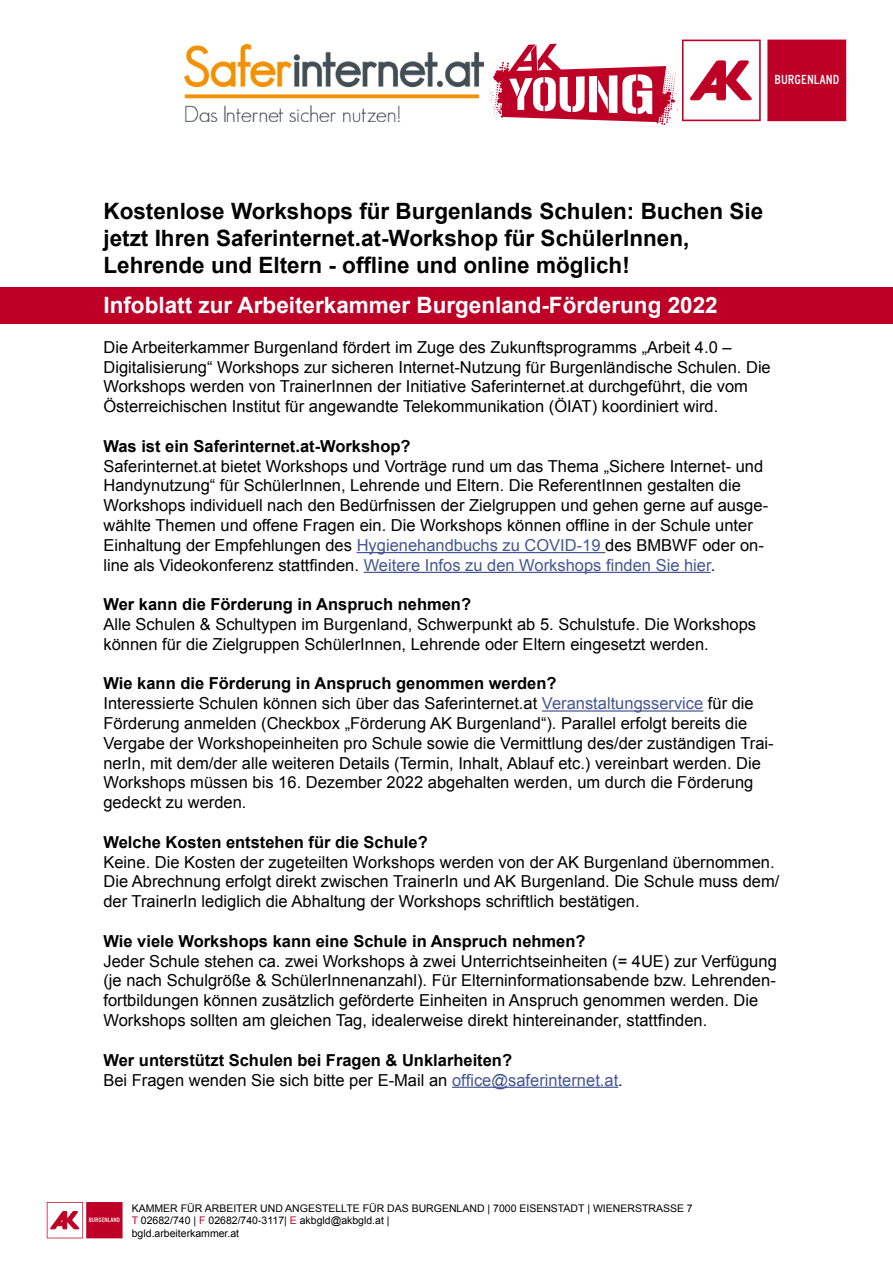
<style>
.page{position:relative;width:893px;height:1263px;background:#fff}
.page>*{position:absolute;margin:0;border:0;box-sizing:border-box;transform-origin:0 0}
.t1{font:700 22.5px/27px "Arial";color:#000}
.t2{font:700 22.5px "Arial";color:#fff}
.t3{font:16.5px/19.8px "Arial";color:#000}
.t4{font:700 16.5px "Arial";color:#000}
.t5{font:condensed 13.05px "Interstate";color:#fff}
.t6{font:10.5px "Arial";color:#000}
.t7{font:condensed 6.3px "Interstate";color:#fff}
.s1{color:#465792}
.s2{color:#be0027}
</style>
<div class="page">
<div style="left:0;top:287px;width:893px;height:36px;background:#be0027"></div>
<div style="left:767px;top:40px;width:79px;height:81px;background:#be0027"></div>
<svg style="left:47px;top:1202px;width:76px;height:36px"></svg>
<hr style="left:357px;top:552px;width:248px;height:1px;background:#465792">
<hr style="left:364px;top:572px;width:347px;height:1px;background:#465792">
<hr style="left:542px;top:710px;width:161px;height:2px;background:#465792">
<hr style="left:452px;top:1087px;width:166px;height:1px;background:#465792">
<img style="left:185px;top:45px;width:298px;height:76px">
<svg style="left:490px;top:40px;width:271px;height:85px"></svg>
<p class="t5" style="left:775px;top:72px;width:66px">BURGENLAND</p>
<p class="t1" style="left:103px;top:199px;width:661px">Kostenlose Workshops für Burgenlands Schulen: Buchen Sie jetzt Ihren Saferinternet.at-Workshop für SchülerInnen,<br>Lehrende und Eltern - offline und online möglich!</p>
<p class="t2" style="left:103px;top:290px;width:616px">Infoblatt zur Arbeiterkammer Burgenland-Förderung 2022</p>
<p class="t3" style="left:103px;top:337px;width:630px">Die Arbeiterkammer Burgenland fördert im Zuge des Zukunftsprogramms „Arbeit 4.0 –</p>
<p class="t3" style="left:103px;top:357px;width:669px">Digitalisierung“ Workshops zur sicheren Internet-Nutzung für Burgenländische Schulen. Die<br>Workshops werden von TrainerInnen der Initiative Saferinternet.at durchgeführt, die vom<br>Österreichischen Institut für angewandte Telekommunikation (ÖIAT) koordiniert wird.</p>
<p class="t4" style="left:103px;top:435px;width:309px">Was ist ein Saferinternet.at-Workshop?</p>
<p class="t3" style="left:103px;top:456px;width:666px">Saferinternet.at bietet Workshops und Vorträge rund um das Thema „Sichere Internet- und Handynutzung“ für SchülerInnen, Lehrende und Eltern. Die ReferentInnen gestalten die Workshops individuell nach den Bedürfnissen der Zielgruppen und gehen gerne auf ausge&shy;wählte Themen und offene Fragen ein. Die Workshops können offline in der Schule unter Einhaltung der Empfehlungen des <span class="s1">Hygienehandbuchs zu COVID-19</span> des BMBWF oder on&shy;line als Videokonferenz stattfinden. <span class="s1">Weitere Infos zu den Workshops finden Sie hier</span>.</p>
<p class="t4" style="left:103px;top:594px;width:369px">Wer kann die Förderung in Anspruch nehmen?</p>
<p class="t3" style="left:103px;top:614px;width:654px">Alle Schulen &amp; Schultypen im Burgenland, Schwerpunkt ab 5. Schulstufe. Die Workshops können für die Zielgruppen SchülerInnen, Lehrende oder Eltern eingesetzt werden.</p>
<p class="t4" style="left:103px;top:673px;width:455px">Wie kann die Förderung in Anspruch genommen werden?</p>
<p class="t3" style="left:103px;top:694px;width:672px">Interessierte Schulen können sich über das Saferinternet.at <span class="s1">Veranstaltungsservice</span> für die Förderung anmelden (Checkbox „Förderung AK Burgenland“). Parallel erfolgt bereits die Vergabe der Workshopeinheiten pro Schule sowie die Vermittlung des/der zuständigen Trai&shy;nerIn, mit dem/der alle weiteren Details (Termin, Inhalt, Ablauf etc.) vereinbart werden. Die Workshops müssen bis 16. Dezember 2022 abgehalten werden, um durch die Förderung gedeckt zu werden.</p>
<p class="t4" style="left:103px;top:831px;width:326px">Welche Kosten entstehen für die Schule?</p>
<p class="t3" style="left:103px;top:852px;width:677px">Keine. Die Kosten der zugeteilten Workshops werden von der AK Burgenland übernommen.<br>Die Abrechnung erfolgt direkt zwischen TrainerIn und AK Burgenland. Die Schule muss dem/ der TrainerIn lediglich die Abhaltung der Workshops schriftlich bestätigen.</p>
<p class="t4" style="left:103px;top:930px;width:484px">Wie viele Workshops kann eine Schule in Anspruch nehmen?</p>
<p class="t3" style="left:103px;top:951px;width:675px">Jeder Schule stehen ca. zwei Workshops à zwei Unterrichtseinheiten (= 4UE) zur Verfügung (je nach Schulgröße &amp; SchülerInnenanzahl). Für Elterninformationsabende bzw. Lehrenden&shy;fortbildungen können zusätzlich geförderte Einheiten in Anspruch genommen werden. Die Workshops sollten am gleichen Tag, idealerweise direkt hintereinander, stattfinden.</p>
<p class="t4" style="left:103px;top:1049px;width:410px">Wer unterstützt Schulen bei Fragen &amp; Unklarheiten?</p>
<p class="t3" style="left:103px;top:1070px;width:521px">Bei Fragen wenden Sie sich bitte per E-Mail an <span class="s1">office@saferinternet.at</span>.</p>
<p class="t7" style="left:89px;top:1216px;width:33px">BURGENLAND</p>
<p class="t6" style="left:132px;top:1201px;width:562px">KAMMER FÜR ARBEITER UND ANGESTELLTE FÜR DAS BURGENLAND | 7000 EISENSTADT | WIENERSTRASSE 7</p>
<p class="t6" style="left:132px;top:1214px;width:259px"><span class="s2">T</span> 02682/740 | <span class="s2">F</span> 02682/740-3117| <span class="s2">E</span> akbgld@akbgld.at |</p>
<p class="t6" style="left:132px;top:1226px;width:109px">bgld.arbeiterkammer.at</p>
</div>
